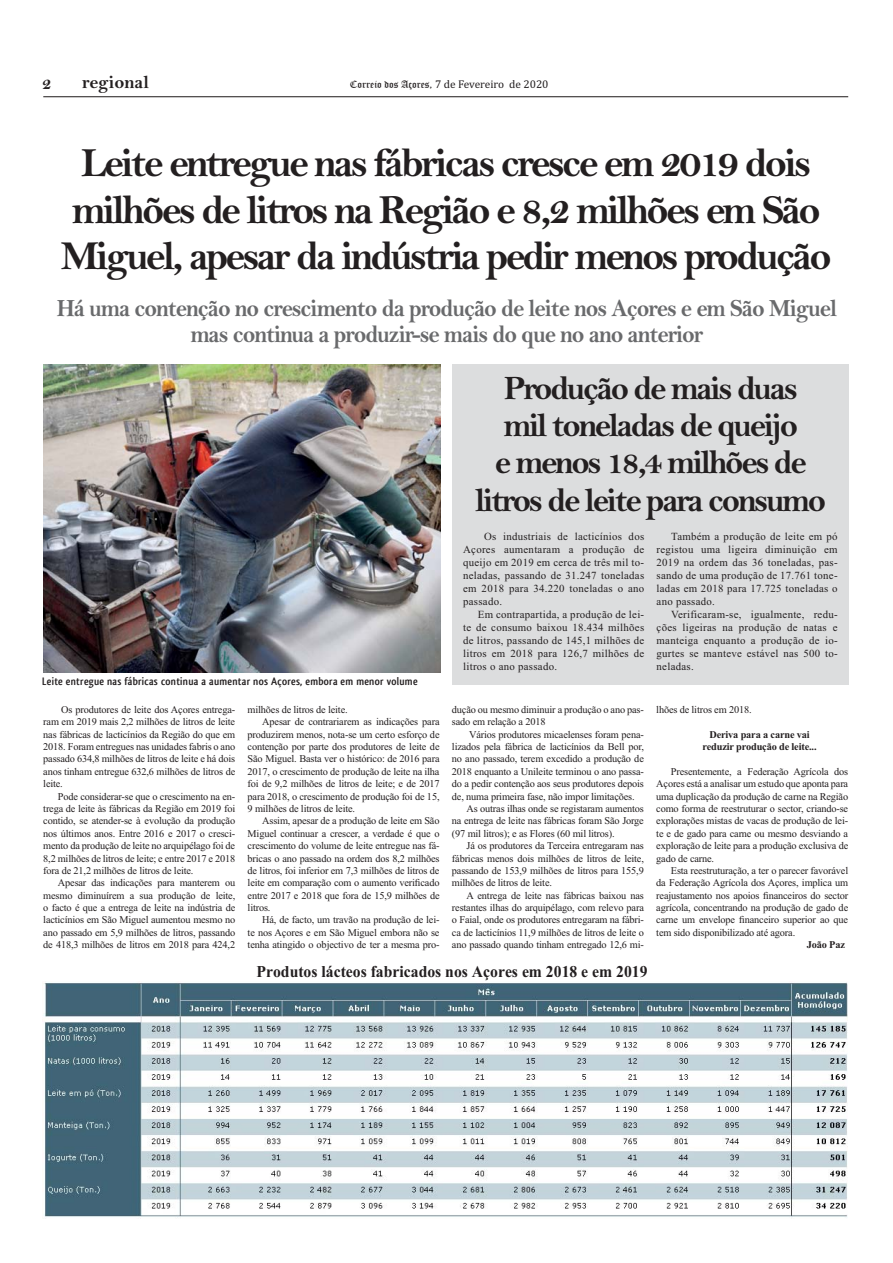
<style>
.page{position:relative;width:893px;height:1263px;background:#fff}
.page>*{position:absolute;margin:0;border:0;box-sizing:border-box;transform-origin:0 0}
.t1{font:41.25px/46.5px "Bell MT Bold";letter-spacing:-.07em;color:#231f20;text-align:center}
.t2{font:34.05px/37.2px "Bell MT Bold";letter-spacing:-.07em;color:#231f20;text-align:center}
.t3{font:24.75px/26.8px "Bell MT Bold";letter-spacing:-.045em;color:#696a6c;text-align:center;scale:.95 1}
.t4{font:18.6px "Bell MT Bold";color:#231f20}
.t5{font:17.55px "Bell MT Bold";color:#231f20}
.t6{font:700 16.5px "Times New Roman";color:#231f20;scale:.95 1}
.t7{font:700 11.4px "Qlassik";letter-spacing:.02em;color:#231f20}
.t8{font:11.4px "Cambria";color:#231f20}
.t9{font:10.8px/13px "Times New Roman";letter-spacing:.025em;color:#231f20;text-align:justify}
.t10{font:10.35px/12.5px "Times New Roman";letter-spacing:-.015em;color:#231f20;text-align:justify}
.t11{font:700 10.35px/12.5px "Times New Roman";letter-spacing:-.015em;color:#231f20;text-align:center}
.s1{font-family:"Old English Text";font-size:10.35px}
</style>
<div class="page">
<hr style="left:43px;top:96px;width:805px;height:1px;background:#231f20">
<img style="left:44px;top:364px;width:396px;height:308px">
<div style="left:452px;top:364px;width:397px;height:321px;background:#dcddde"></div>
<img style="left:44px;top:982px;width:803px;height:236px">
<h3 class="t5" style="left:42px;top:77px;width:11px">2</h3>
<h3 class="t4" style="left:82px;top:76px;width:68px">regional</h3>
<p class="t8" style="left:350px;top:77px;width:200px"><span class="s1">Correio dos Açores,</span> 7 de Fevereiro de 2020</p>
<h1 class="t1" style="left:60px;top:145px;width:773px">Leite entregue nas fábricas cresce em 2019 dois milhões de litros na Região e 8,2 milhões em São<br>Miguel, apesar da indústria pedir menos produção</h1>
<h3 class="t3" style="left:57px;top:297px;width:823px">Há uma contenção no crescimento da produção de leite nos Açores e em São Miguel mas continua a produzir-se mais do que no ano anterior</h3>
<p class="t7" style="left:42px;top:677px;width:377px">Leite entregue nas fábricas continua a aumentar nos Açores, embora em menor volume</p>
<p class="t10" style="left:43px;top:704px;width:193px;text-indent:18px">Os produtores de leite dos Açores entrega&shy;ram em 2019 mais 2,2 milhões de litros de leite nas fábricas de lacticínios da Região do que em 2018. Foram entregues nas unidades fabris o ano passado 634,8 milhões de litros de leite e há dois anos tinham entregue 632,6 milhões de litros de leite.</p>
<p class="t10" style="left:43px;top:791px;width:193px;text-indent:15px">Pode considerar-se que o crescimento na en&shy;trega de leite às fábricas da Região em 2019 foi contido, se atender-se à evolução da produção nos últimos anos. Entre 2016 e 2017 o cresci&shy;mento da produção de leite no arquipélago foi de 8,2 milhões de litros de leite; e entre 2017 e 2018 fora de 21,2 milhões de litros de leite.</p>
<p class="t10" style="left:43px;top:878px;width:193px;text-indent:15px">Apesar das indicações para manterem ou mesmo diminuírem a sua produção de leite, o facto é que a entrega de leite na indústria de lacticínios em São Miguel aumentou mesmo no ano passado em 5,9 milhões de litros, passando de 418,3 milhões de litros em 2018 para 424,2</p>
<p class="t10" style="left:248px;top:704px;width:102px">milhões de litros de leite.</p>
<p class="t10" style="left:262px;top:717px;width:179px">Apesar de contrariarem as indicações para</p>
<p class="t10" style="left:248px;top:729px;width:193px">produzirem menos, nota-se um certo esforço de</p>
<p class="t10" style="left:248px;top:741px;width:193px">contenção por parte dos produtores de leite de</p>
<p class="t10" style="left:248px;top:754px;width:193px">São Miguel. Basta ver o histórico: de 2016 para</p>
<p class="t10" style="left:248px;top:766px;width:193px">2017, o crescimento de produção de leite na ilha</p>
<p class="t10" style="left:248px;top:779px;width:193px">foi de 9,2 milhões de litros de leite; e de 2017</p>
<p class="t10" style="left:248px;top:791px;width:193px">para 2018, o crescimento de produção foi de 15,</p>
<p class="t10" style="left:248px;top:803px;width:109px">9 milhões de litros de leite.</p>
<p class="t10" style="left:262px;top:816px;width:179px">Assim, apesar de a produção de leite em São</p>
<p class="t10" style="left:248px;top:828px;width:193px">Miguel continuar a crescer, a verdade é que o</p>
<p class="t10" style="left:248px;top:840px;width:193px">crescimento do volume de leite entregue nas fá-</p>
<p class="t10" style="left:248px;top:853px;width:193px">bricas o ano passado na ordem dos 8,2 milhões</p>
<p class="t10" style="left:248px;top:865px;width:193px">de litros, foi inferior em 7,3 milhões de litros de</p>
<p class="t10" style="left:248px;top:878px;width:193px">leite em comparação com o aumento verificado</p>
<p class="t10" style="left:248px;top:890px;width:193px">entre 2017 e 2018 que fora de 15,9 milhões de</p>
<p class="t10" style="left:248px;top:902px;width:24px">litros.</p>
<p class="t10" style="left:262px;top:915px;width:179px">Há, de facto, um travão na produção de lei-</p>
<p class="t10" style="left:248px;top:927px;width:193px">te nos Açores e em São Miguel embora não se</p>
<p class="t10" style="left:248px;top:940px;width:193px">tenha atingido o objectivo de ter a mesma pro-</p>
<h2 class="t2" style="left:475px;top:374px;width:353px">Produção de mais duas<br>mil toneladas de queijo<br>e menos 18,4 milhões de litros de leite para consumo</h2>
<p class="t9" style="left:463px;top:531px;width:183px;text-indent:21px">Os industriais de lacticínios dos Açores aumentaram a produção de queijo em 2019 em cerca de três mil to&shy;neladas, passando de 31.247 toneladas em 2018 para 34.220 toneladas o ano passado.</p>
<p class="t9" style="left:463px;top:609px;width:183px;text-indent:15px">Em contrapartida, a produção de lei&shy;te de consumo baixou 18.434 milhões de litros, passando de 145,1 milhões de litros em 2018 para 126,7 milhões de litros o ano passado.</p>
<p class="t9" style="left:656px;top:531px;width:183px;text-indent:15px">Também a produção de leite em pó registou uma ligeira diminuição em 2019 na ordem das 36 toneladas, pas&shy;sando de uma produção de 17.761 tone&shy;ladas em 2018 para 17.725 toneladas o ano passado.</p>
<p class="t9" style="left:656px;top:609px;width:183px;text-indent:15px">Verificaram-se, igualmente, redu&shy;ções ligeiras na produção de natas e manteiga enquanto a produção de io&shy;gurtes se manteve estável nas 500 to&shy;neladas.</p>
<p class="t10" style="left:452px;top:704px;width:193px">dução ou mesmo diminuir a produção o ano pas&shy;sado em relação a 2018</p>
<p class="t10" style="left:469px;top:729px;width:176px">Vários produtores micaelenses foram pena-</p>
<p class="t10" style="left:452px;top:741px;width:193px">lizados pela fábrica de lacticínios da Bell por,</p>
<p class="t10" style="left:452px;top:754px;width:193px">no ano passado, terem excedido a produção de</p>
<p class="t10" style="left:452px;top:766px;width:193px">2018 enquanto a Unileite terminou o ano passa-</p>
<p class="t10" style="left:452px;top:779px;width:193px">do a pedir contenção aos seus produtores depois</p>
<p class="t10" style="left:452px;top:791px;width:184px">de, numa primeira fase, não impor limitações.</p>
<p class="t10" style="left:467px;top:803px;width:179px">As outras ilhas onde se registaram aumentos</p>
<p class="t10" style="left:452px;top:816px;width:193px">na entrega de leite nas fábricas foram São Jorge</p>
<p class="t10" style="left:452px;top:828px;width:164px">(97 mil litros); e as Flores (60 mil litros).</p>
<p class="t10" style="left:467px;top:840px;width:179px">Já os produtores da Terceira entregaram nas</p>
<p class="t10" style="left:452px;top:853px;width:193px">fábricas menos dois milhões de litros de leite,</p>
<p class="t10" style="left:452px;top:865px;width:193px">passando de 153,9 milhões de litros para 155,9</p>
<p class="t10" style="left:452px;top:878px;width:102px">milhões de litros de leite.</p>
<p class="t10" style="left:467px;top:890px;width:179px">A entrega de leite nas fábricas baixou nas</p>
<p class="t10" style="left:452px;top:902px;width:193px">restantes ilhas do arquipélago, com relevo para</p>
<p class="t10" style="left:452px;top:915px;width:193px">o Faial, onde os produtores entregaram na fábri-</p>
<p class="t10" style="left:452px;top:927px;width:193px">ca de lacticínios 11,9 milhões de litros de leite o</p>
<p class="t10" style="left:452px;top:940px;width:193px">ano passado quando tinham entregado 12,6 mi-</p>
<p class="t10" style="left:656px;top:704px;width:97px">lhões de litros em 2018.</p>
<p class="t11" style="left:702px;top:729px;width:115px">Deriva para a carne vai reduzir produção de leite...</p>
<p class="t10" style="left:656px;top:766px;width:193px;text-indent:15px">Presentemente, a Federação Agrícola dos Açores está a analisar um estudo que aponta para uma duplicação da produção de carne na Região como forma de reestruturar o sector, criando-se explorações mistas de vacas de produção de lei&shy;te e de gado para carne ou mesmo desviando a exploração de leite para a produção exclusiva de gado de carne.</p>
<p class="t10" style="left:656px;top:865px;width:193px;text-indent:15px">Esta reestruturação, a ter o parecer favorável da Federação Agrícola dos Açores, implica um reajustamento nos apoios financeiros do sector agrícola, concentrando na produção de gado de carne um envelope financeiro superior ao que tem sido disponibilizado até agora.</p>
<p class="t11" style="left:807px;top:940px;width:40px">João Paz</p>
<h3 class="t6" style="left:257px;top:966px;width:413px">Produtos lácteos fabricados nos Açores em 2018 e em 2019</h3>
</div>
